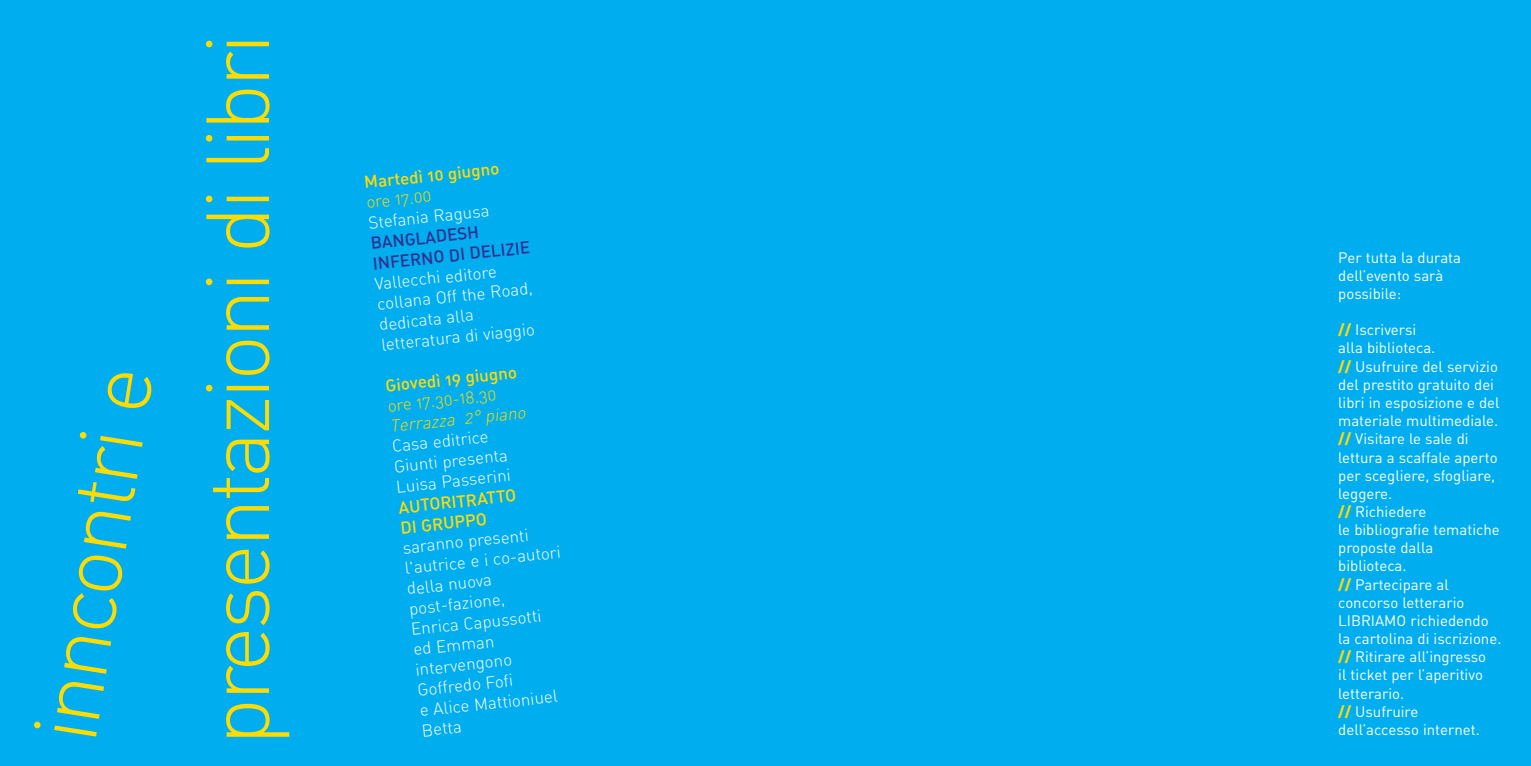
<style>
.page{position:relative;width:1531px;height:766px;background:#fff}
.page>*{position:absolute;margin:0;border:0;box-sizing:border-box;transform-origin:0 0}
.t1{font:88px "DIN Light Alternate";letter-spacing:-.04em;color:#ffdc01}
.t2{font:17px/20.4px "DIN Light Alternate";color:#fff}
.t3{font:17px/20.4px "DIN Medium Alternate";color:#ffdc01}
.t4{font:17px/20.4px "DIN Medium Alternate";color:#323092}
.t5{font:17px "DIN Light Alternate";color:#ffdc01}
.t6{font:italic 17px "DIN Light Alternate";color:#ffdc01}
.t7{font:15px/18.2px "DIN Regular Alternate";color:#fff}
.s1{font-family:"DIN";font-weight:900;color:#ffdc01}
</style>
<div class="page">
<div style="left:0;top:0;width:1531px;height:765px;background:#00aeef"></div>
<h1 class="t1" style="left:14px;top:732px;width:380px;rotate:-81deg">inncontri e</h1>
<h1 class="t1" style="left:187px;top:745px;width:713px;rotate:-90deg">presentazioni di libri</h1>
<p class="t3" style="left:363px;top:172px;width:137px;rotate:-6deg">Martedì 10 giugno</p>
<p class="t5" style="left:365px;top:192px;width:67px;rotate:-6deg">ore 17.00</p>
<p class="t2" style="left:367px;top:212px;width:123px;rotate:-6deg">Stefania Ragusa</p>
<p class="t4" style="left:370px;top:233px;width:160px;rotate:-6deg">BANGLADESH<br>INFERNO DI DELIZIE</p>
<p class="t2" style="left:374px;top:274px;width:158px;rotate:-6deg">Vallecchi editore collana Off the Road, dedicata alla letteratura di viaggio</p>
<p class="t3" style="left:385px;top:376px;width:133px;rotate:-6deg">Giovedì 19 giugno</p>
<p class="t5" style="left:387px;top:396px;width:110px;rotate:-6deg">ore 17.30-18.30</p>
<p class="t6" style="left:389px;top:416px;width:138px;rotate:-6deg">Terrazza 2° piano</p>
<p class="t2" style="left:391px;top:436px;width:117px;rotate:-6deg">Casa editrice<br>Giunti presenta<br>Luisa Passerini</p>
<p class="t3" style="left:397px;top:497px;width:120px;rotate:-6deg">AUTORITRATTO<br>DI GRUPPO</p>
<p class="t2" style="left:402px;top:537px;width:158px;rotate:-6deg">saranno presenti l'autrice e i co-autori della nuova post-fazione,<br>Enrica Capussotti<br>ed Emman intervengono<br>Goffredo Fofi<br>e Alice Mattioniuel<br>Betta</p>
<p class="t7" style="left:1338px;top:248px;width:124px">Per tutta la durata dell’evento sarà possibile:</p>
<p class="t7" style="left:1338px;top:321px;width:165px"><span class="s1">//</span> Iscriversi<br>alla biblioteca.<br><span class="s1">//</span> Usufruire del servizio del prestito gratuito dei libri in esposizione e del materiale multimediale. <span class="s1">//</span> Visitare le sale di lettura a scaffale aperto per scegliere, sfogliare, leggere.<br><span class="s1">//</span> Richiedere<br>le bibliografie tematiche proposte dalla biblioteca.<br><span class="s1">//</span> Partecipare al concorso letterario<br>LIBRIAMO richiedendo la cartolina di iscrizione. <span class="s1">//</span> Ritirare all’ingresso<br>il ticket per l’aperitivo letterario.<br><span class="s1">//</span> Usufruire dell’accesso internet.</p>
</div>
